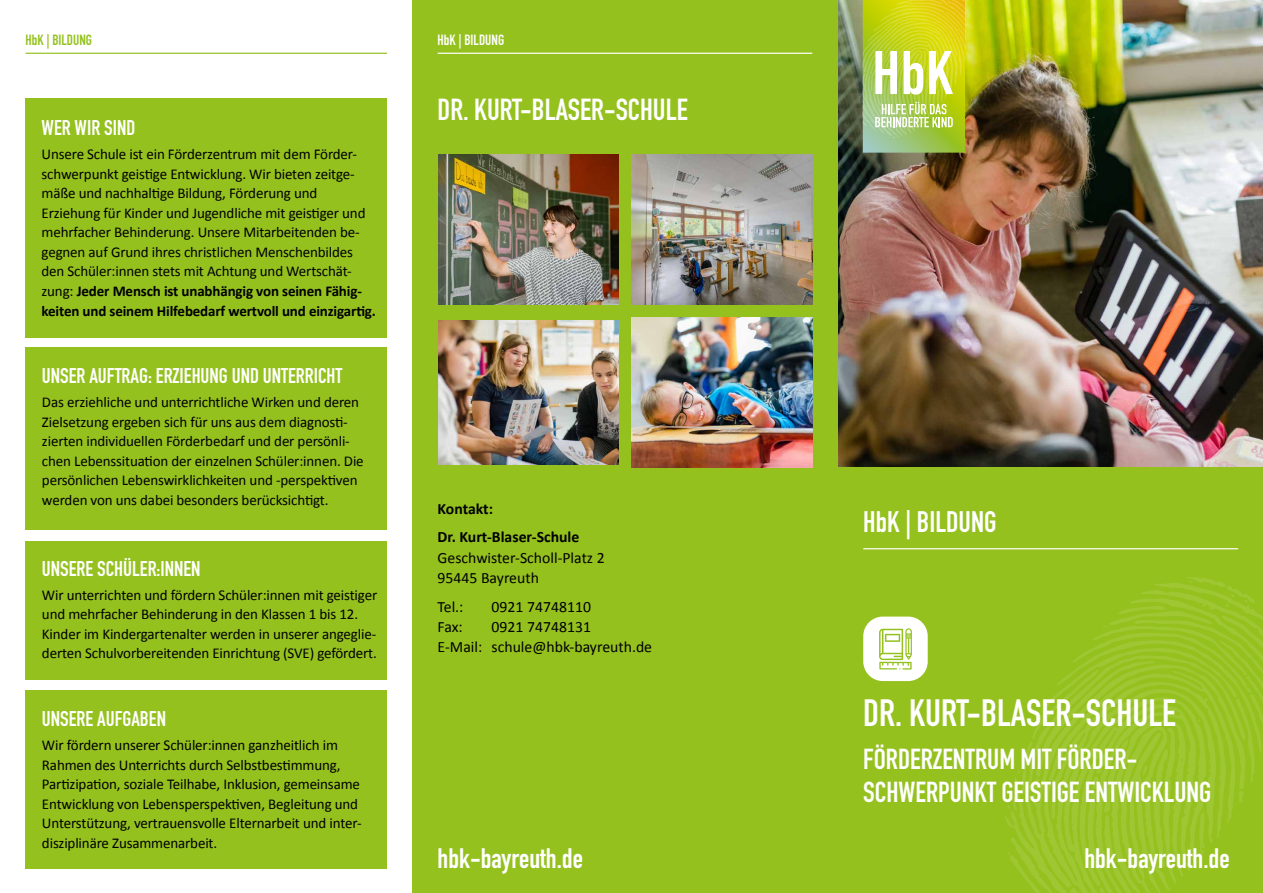
<style>
.page{position:relative;width:1263px;height:893px;background:#fff}
.page>*{position:absolute;margin:0;border:0;box-sizing:border-box;transform-origin:0 0}
.t1{font:700 37.5px "DIN Condensed";color:#fff}
.t2{font:700 30px "DIN Condensed";color:#fff}
.t3{font:700 29.25px "DIN Condensed";color:#fff}
.t4{font:700 28.5px/33px "DIN Condensed";color:#fff}
.t5{font:700 27.75px "DIN Condensed";color:#fff}
.t6{font:700 21px "DIN Condensed";color:#fff}
.t7{font:15.75px/20.2px "Calibri";color:#000}
.t8{font:700 15.75px/28.8px "Calibri";color:#000}
.t9{font:15px/19.5px "Calibri";letter-spacing:-.01em;color:#000}
.t10{font:700 14.7px "DIN Condensed";color:#fff}
.t11{font:700 14.7px "DIN Condensed";color:#95c11f}
.s1{font-weight:700}
</style>
<div class="page">
<img style="left:838px;top:0;width:425px;height:468px">
<div style="left:838px;top:468px;width:425px;height:425px;background:#95c11f"></div>
<div style="left:412px;top:0;width:426px;height:893px;background:#95c11f"></div>
<hr style="left:863px;top:548px;width:375px;height:1px;background:#fff">
<svg style="left:1005px;top:577px;width:258px;height:316px"></svg>
<hr style="left:438px;top:53px;width:374px;height:1px;background:#fff">
<hr style="left:26px;top:53px;width:361px;height:1px;background:#95c11f">
<div style="left:26px;top:99px;width:361px;height:239px;background:#95c11f"></div>
<div style="left:26px;top:690px;width:361px;height:178px;background:#95c11f"></div>
<div style="left:26px;top:347px;width:361px;height:183px;background:#95c11f"></div>
<div style="left:863px;top:0;width:102px;height:153px;background:linear-gradient(to right,#a1cace,#97c01a)"></div>
<svg style="left:863px;top:0;width:102px;height:139px;background:#cad853"></svg>
<div style="left:26px;top:540px;width:361px;height:140px;background:#95c11f"></div>
<div style="left:9px;top:532px;width:386px;height:9px;background:#fff"></div>
<img style="left:438px;top:154px;width:181px;height:151px">
<img style="left:438px;top:320px;width:181px;height:144px">
<img style="left:631px;top:155px;width:181px;height:149px">
<img style="left:631px;top:317px;width:181px;height:151px">
<div style="left:863px;top:617px;width:65px;height:64px;background:#fff;border-radius:20px"></div>
<svg style="left:879px;top:628px;width:33px;height:42px"></svg>
<p class="t11" style="left:26px;top:30px;width:68px">HbK | BILDUNG</p>
<h3 class="t6" style="left:42px;top:114px;width:95px">WER WIR SIND</h3>
<p class="t9" style="left:42px;top:144px;width:336px">Unsere Schule ist ein Förderzentrum mit dem Förder&shy;schwerpunkt geistige Entwicklung. Wir bieten zeitge&shy;mäße und nachhaltige Bildung, Förderung und Erziehung für Kinder und Jugendliche mit geistiger und mehrfacher Behinderung. Unsere Mitarbeitenden be&shy;gegnen auf Grund ihres christlichen Menschenbildes den Schüler:innen stets mit Achtung und Wertschät&shy;zung: <span class="s1">Jeder Mensch ist unabhängig von seinen Fähig&shy;keiten und seinem Hilfebedarf wertvoll und einzigartig.</span></p>
<h3 class="t6" style="left:42px;top:361px;width:302px">UNSER AUFTRAG: ERZIEHUNG UND UNTERRICHT</h3>
<p class="t9" style="left:42px;top:392px;width:323px">Das erziehliche und unterrichtliche Wirken und deren Zielsetzung ergeben sich für uns aus dem diagnosti&shy;zierten individuellen Förderbedarf und der persönli&shy;chen Lebenssituation der einzelnen Schüler:innen. Die persönlichen Lebenswirklichkeiten und -perspektiven werden von uns dabei besonders berücksichtigt.</p>
<h3 class="t6" style="left:42px;top:554px;width:160px">UNSERE SCHÜLER:INNEN</h3>
<p class="t9" style="left:42px;top:585px;width:337px">Wir unterrichten und fördern Schüler:innen mit geistiger und mehrfacher Behinderung in den Klassen 1 bis 12.<br>Kinder im Kindergartenalter werden in unserer angeglie&shy;derten Schulvorbereitenden Einrichtung (SVE) gefördert.</p>
<h3 class="t6" style="left:42px;top:705px;width:125px">UNSERE AUFGABEN</h3>
<p class="t9" style="left:42px;top:735px;width:321px">Wir fördern unserer Schüler:innen ganzheitlich im Rahmen des Unterrichts durch Selbstbestimmung, Partizipation, soziale Teilhabe, Inklusion, gemeinsame Entwicklung von Lebensperspektiven, Begleitung und Unterstützung, vertrauensvolle Elternarbeit und inter&shy;disziplinäre Zusammenarbeit.</p>
<p class="t10" style="left:438px;top:30px;width:68px">HbK | BILDUNG</p>
<h2 class="t2" style="left:438px;top:90px;width:252px">DR. KURT-BLASER-SCHULE</h2>
<p class="t8" style="left:438px;top:494px;width:143px">Kontakt:<br>Dr. Kurt-Blaser-Schule</p>
<p class="t7" style="left:438px;top:547px;width:169px">Geschwister-Scholl-Platz 2<br>95445 Bayreuth</p>
<p class="t7" style="left:438px;top:596px;width:27px">Tel.:</p>
<p class="t7" style="left:492px;top:596px;width:101px">0921 74748110</p>
<p class="t7" style="left:438px;top:617px;width:27px">Fax:</p>
<p class="t7" style="left:438px;top:617px;width:216px;text-align:center">0921 74748131<br>E-Mail: schule@hbk-bayreuth.de</p>
<h3 class="t3" style="left:863px;top:502px;width:135px">HbK | BILDUNG</h3>
<h1 class="t1" style="left:863px;top:688px;width:314px">DR. KURT-BLASER-SCHULE</h1>
<h3 class="t4" style="left:863px;top:743px;width:350px">FÖRDERZENTRUM MIT FÖRDER-<br>SCHWERPUNKT GEISTIGE ENTWICKLUNG</h3>
<h3 class="t5" style="left:438px;top:840px;width:147px">hbk-bayreuth.de</h3>
<h3 class="t5" style="left:1084px;top:840px;width:147px">hbk-bayreuth.de</h3>
</div>
